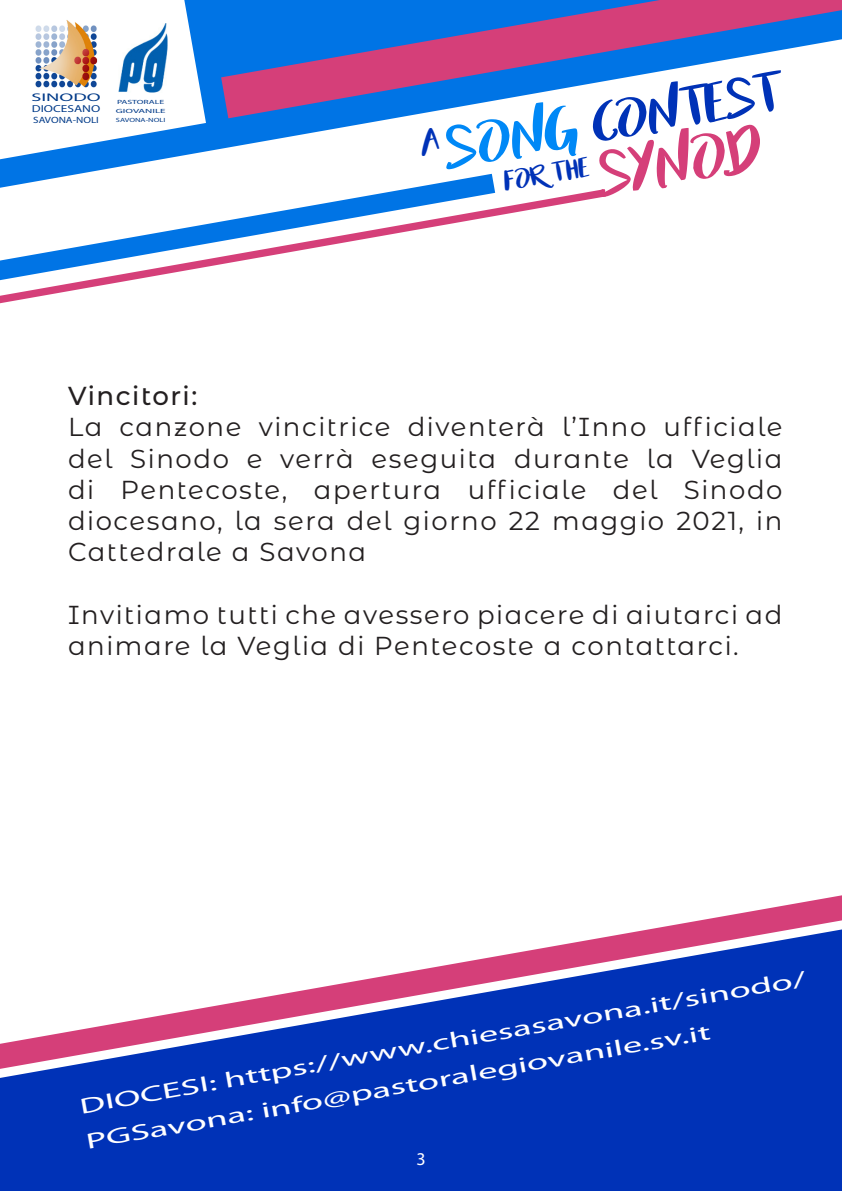
<style>
.page{position:relative;width:842px;height:1191px;background:#fff}
.page>*{position:absolute;margin:0;border:0;box-sizing:border-box;transform-origin:0 0}
.t1{font:46px "Beautyandthe Beast";color:#d53f79;scale:1.42 1}
.t2{font:40px "Beautyandthe Beast";color:#0032b7;scale:1.47 1}
.t3{font:26px/31.2px "Montserrat Alternates";letter-spacing:.06em;color:#231f20;text-align:justify}
.t4{font:500 26px "Montserrat Alternates";letter-spacing:.06em;color:#231f20}
.t5{font:22px "Myriad Pro";color:#fff;scale:1.75 1}
.t6{font:20px "Beautyandthe Beast";color:#0032b7;scale:1.41 1}
.t7{font:18px "Myriad Pro";color:#fff}
.t8{font:11.1px "Myriad Pro";color:#003a88;scale:1.81 1}
.t9{font:10.1px "Myriad Pro";color:#003a88;scale:1.33 1}
.t10{font:9.1px "Myriad Pro";color:#003a88;scale:1.22 1}
.t11{font:6.1px "Myriad Pro";color:#003a88;scale:1.38 1}
.t12{font:6.1px "Myriad Pro";color:#003a88;scale:1.61 1}
.t13{font:6.1px "Myriad Pro";color:#003a88;scale:1.81 1}
.s1{font-size:43px;color:#0088f6}
</style>
<div class="page">
<svg style="left:0;top:0;width:492px;height:174px"></svg>
<svg style="left:0;top:0;width:206px;height:159px"></svg>
<img style="left:26px;top:16px;width:80px;height:81px">
<img style="left:118px;top:23px;width:50px;height:69px">
<svg style="left:0;top:174px;width:495px;height:15px"></svg>
<svg style="left:221px;top:0;width:621px;height:118px"></svg>
<svg style="left:651px;top:895px;width:191px;height:34px"></svg>
<svg style="left:0;top:929px;width:842px;height:262px;fill:#0032b7"></svg>
<svg style="left:0;top:189px;width:606px;height:114px"></svg>
<svg style="left:418px;top:127px;width:22px;height:29px"></svg>
<p class="t8" style="left:31px;top:90px;width:40px">SINODO</p>
<p class="t9" style="left:32px;top:102px;width:53px">DIOCESANO</p>
<p class="t10" style="left:33px;top:114px;width:55px">SAVONA-NOLI</p>
<p class="t12" style="left:117px;top:98px;width:31px">PASTORALE</p>
<p class="t13" style="left:116px;top:107px;width:29px">GIOVANILE</p>
<p class="t11" style="left:116px;top:116px;width:37px">SAVONA-NOLI</p>
<p class="t2" style="left:441px;top:122px;width:230px;rotate:-10deg"><span class="s1">SONG</span> CONTEST</p>
<p class="t1" style="left:594px;top:144px;width:119px;rotate:-10deg">synod</p>
<p class="t6" style="left:501px;top:167px;width:63px;rotate:-10deg">for the</p>
<p class="t4" style="left:68px;top:378px;width:131px">Vincitori:</p>
<p class="t3" style="left:68px;top:411px;width:716px">La canzone vincitrice diventerà l’Inno ufficiale del Sinodo e verrà eseguita durante la Veglia di Pentecoste, apertura ufficiale del Sinodo diocesano, la sera del giorno 22 maggio 2021, in Cattedrale a Savona</p>
<p class="t3" style="left:68px;top:598px;width:716px">Invitiamo tutti che avessero piacere di aiutarci ad animare la Veglia di Pentecoste a contattarci.</p>
<p class="t5" style="left:78px;top:1093px;width:422px;rotate:-10deg">DIOCESI: https://www.chiesasavona.it/sinodo/</p>
<p class="t5" style="left:84px;top:1128px;width:364px;rotate:-10deg">PGSavona: info@pastoralegiovanile.sv.it</p>
<p class="t7" style="left:416px;top:1147px;width:11px">3</p>
</div>
